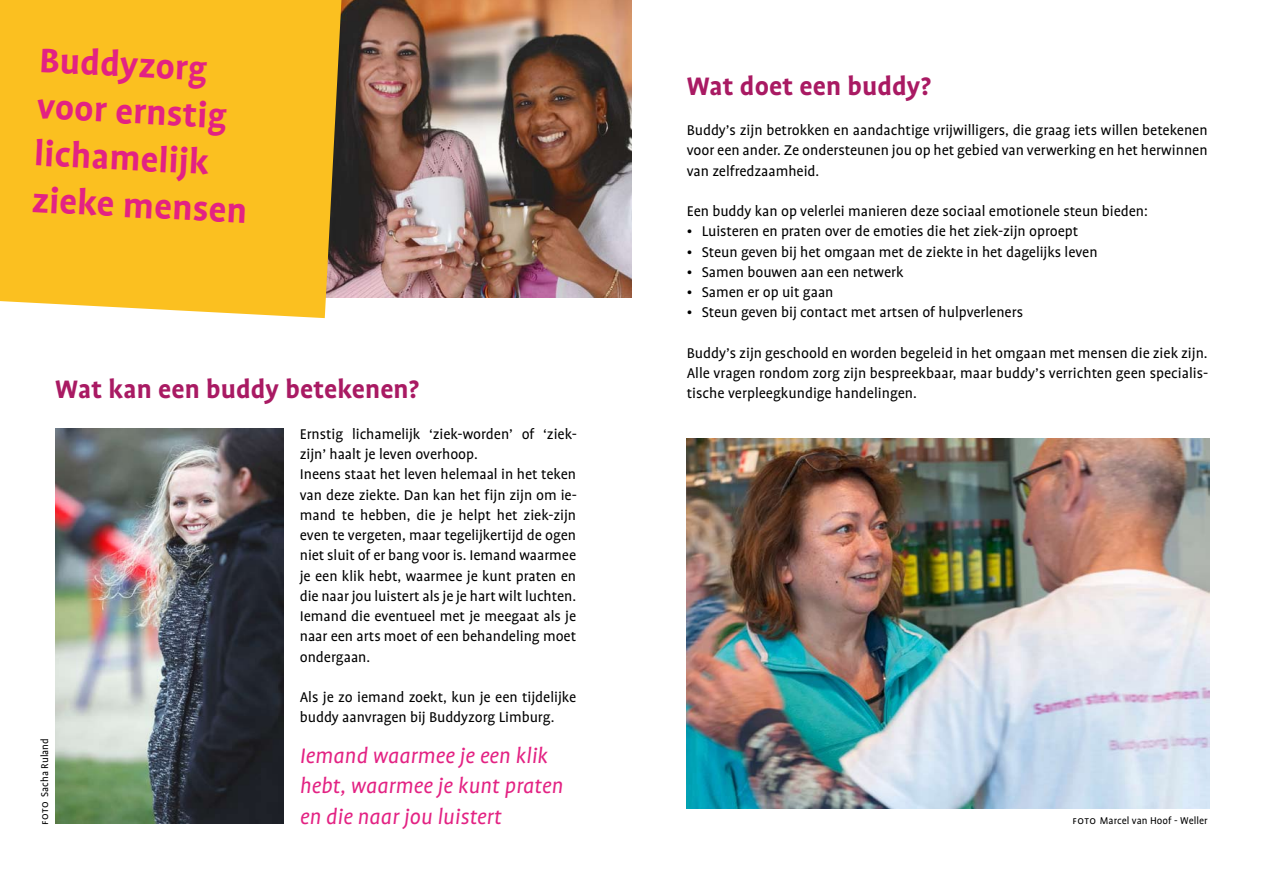
<style>
.page{position:relative;width:1263px;height:893px;background:#fff}
.page>*{position:absolute;margin:0;border:0;box-sizing:border-box;transform-origin:0 0}
.t1{font:700 39px/46.8px "Profile";color:#e32283}
.t2{font:700 28.95px "Profile";letter-spacing:.005em;color:#a91a63}
.t3{font:italic 24px/30.5px "Profile";color:#e32283}
.t4{font:16.2px/20.2px "Profile";letter-spacing:-.005em;color:#000}
.t5{font:11.25px "Profile";letter-spacing:.005em;color:#000}
.s1{font-family:"Profile SC"}
</style>
<div class="page">
<img style="left:341px;top:0;width:290px;height:297px">
<div style="left:0;top:0;width:341px;height:318px;background:#fbc020"></div>
<img style="left:55px;top:428px;width:229px;height:396px">
<img style="left:687px;top:439px;width:522px;height:369px">
<h1 class="t1" style="left:41px;top:36px;width:217px;rotate:3deg">Buddyzorg voor ernstig lichamelijk zieke mensen</h1>
<h2 class="t2" style="left:55px;top:374px;width:365px">Wat kan een buddy betekenen?</h2>
<p class="t4" style="left:300px;top:424px;width:279px">Ernstig lichamelijk ‘ziek-worden’ of ‘ziek&shy;zijn’ haalt je leven overhoop.<br>Ineens staat het leven helemaal in het teken van deze ziekte. Dan kan het fijn zijn om ie&shy;mand te hebben, die je helpt het ziek-zijn even te vergeten, maar tegelijkertijd de ogen niet sluit of er bang voor is. Iemand waarmee je een klik hebt, waarmee je kunt praten en die naar jou luistert als je je hart wilt luchten.<br>Iemand die eventueel met je meegaat als je naar een arts moet of een behandeling moet ondergaan.</p>
<p class="t4" style="left:300px;top:687px;width:278px">Als je zo iemand zoekt, kun je een tijdelijke buddy aanvragen bij Buddyzorg Limburg.</p>
<h2 class="t2" style="left:687px;top:70px;width:246px">Wat doet een buddy?</h2>
<p class="t4" style="left:687px;top:120px;width:522px;text-align:justify">Buddy’s zijn betrokken en aandachtige vrijwilligers, die graag iets willen betekenen voor een ander. Ze ondersteunen jou op het gebied van verwerking en het herwinnen van zelfredzaamheid.</p>
<p class="t4" style="left:687px;top:201px;width:463px">Een buddy kan op velerlei manieren deze sociaal emotionele steun bieden:</p>
<p class="t4" style="left:687px;top:221px;width:393px">• Luisteren en praten over de emoties die het ziek-zijn oproept</p>
<p class="t4" style="left:687px;top:242px;width:412px">• Steun geven bij het omgaan met de ziekte in het dagelijks leven</p>
<p class="t4" style="left:687px;top:262px;width:218px">• Samen bouwen aan een netwerk</p>
<p class="t4" style="left:687px;top:282px;width:148px">• Samen er op uit gaan</p>
<p class="t4" style="left:687px;top:302px;width:338px">• Steun geven bij contact met artsen of hulpverleners</p>
<p class="t4" style="left:687px;top:343px;width:523px;text-align:justify">Buddy’s zijn geschoold en worden begeleid in het omgaan met mensen die ziek zijn.<br>Alle vragen rondom zorg zijn bespreekbaar, maar buddy’s verrichten geen specialis&shy;tische verpleegkundige handelingen.</p>
<p class="t5" style="left:39px;top:825px;width:88px;rotate:-90deg"><span class="s1">foto</span> Sacha Ruland</p>
<h3 class="t3" style="left:300px;top:740px;width:265px">Iemand waarmee je een klik hebt, waarmee je kunt praten</h3>
<h3 class="t3" style="left:300px;top:801px;width:203px">en die naar jou luistert</h3>
<p class="t5" style="left:1072px;top:814px;width:137px"><span class="s1">foto</span> Marcel van Hoof - Weller</p>
</div>
